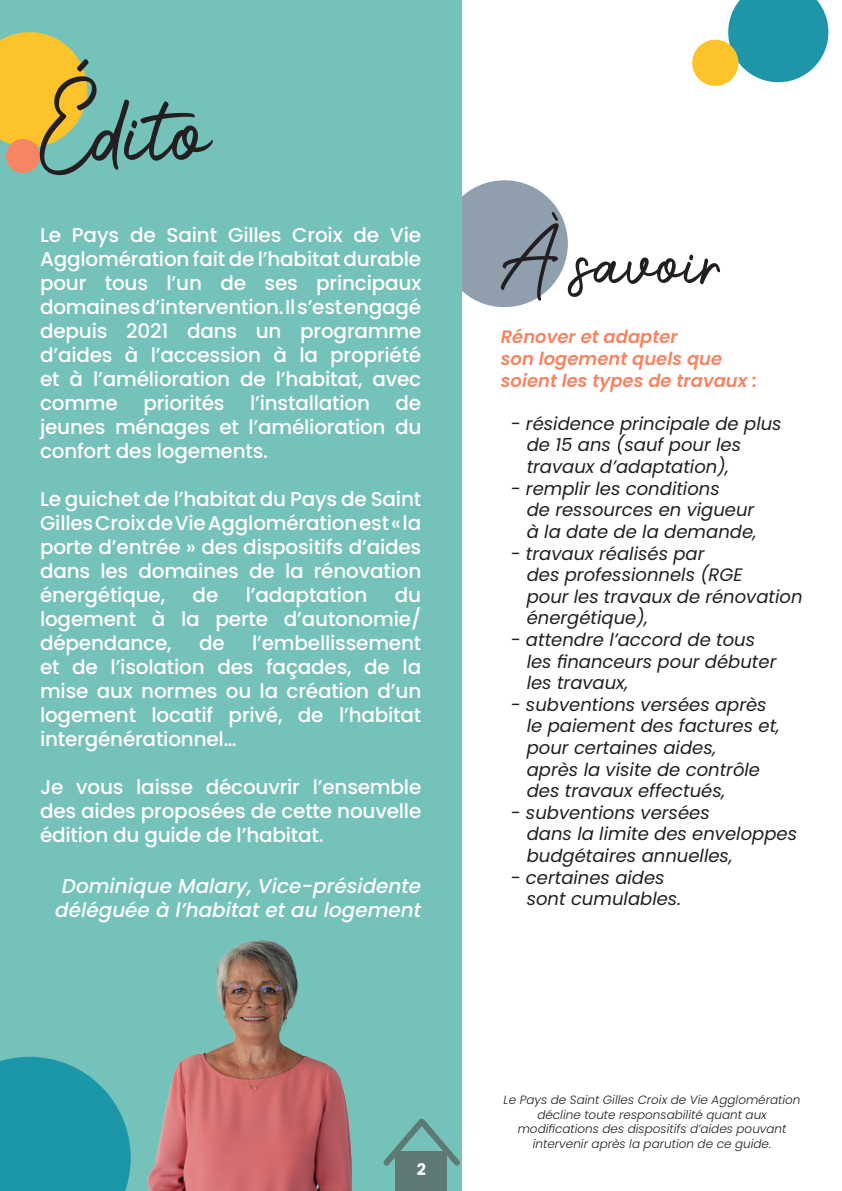
<style>
.page{position:relative;width:842px;height:1191px;background:#fff}
.page>*{position:absolute;margin:0;border:0;box-sizing:border-box;transform-origin:0 0}
.t1{font:105.6px "Photoshoot";color:#231f20}
.t2{font:76px "Photoshoot";color:#231f20}
.t3{font:500 20px/24px "Poppins";letter-spacing:-.01em;color:#fff;text-align:justify}
.t4{font:italic 500 20px "Poppins";color:#fff}
.t5{font:italic 18px/21.6px "Poppins";color:#231f20}
.t6{font:italic 600 18px "Poppins";color:#f58563}
.t7{font:700 16px "Poppins";color:#fff}
.t8{font:italic 300 12px/14.4px "Poppins";color:#231f20;text-align:center}
</style>
<div class="page">
<div style="left:441px;top:180px;width:127px;height:127px;background:#909fae;border-radius:50%"></div>
<svg style="left:728px;top:0;width:100px;height:82px;background:#3ba3b2"></svg>
<div style="left:692px;top:40px;width:46px;height:46px;background:#fdc32a;border-radius:50%"></div>
<div style="left:0;top:0;width:461px;height:1191px;background:#74c2b9"></div>
<svg style="left:0;top:32px;width:87px;height:115px;background:#e7c240"></svg>
<div style="left:396px;top:1151px;width:51px;height:40px;background:#5e7974"></div>
<svg style="left:383px;top:1113px;width:79px;height:58px"></svg>
<div style="left:6px;top:139px;width:34px;height:34px;background:#f58563;border-radius:50%"></div>
<svg style="left:0;top:1056px;width:131px;height:135px;background:#289cab"></svg>
<img style="left:147px;top:940px;width:206px;height:251px">
<p class="t1" style="left:40px;top:60px;width:172px">Édito</p>
<p class="t3" style="left:40px;top:223px;width:383px">Le Pays de Saint Gilles Croix de Vie Agglomération fait de l’habitat durable pour tous l’un de ses principaux domaines d’intervention. Il s’est engagé depuis 2021 dans un programme d’aides à l’accession à la propriété et à l’amélioration de l’habitat, avec comme</p>
<p class="t3" style="left:143px;top:391px;width:83px">priorités</p>
<p class="t3" style="left:250px;top:391px;width:122px">l’installation</p>
<p class="t3" style="left:40px;top:391px;width:383px;text-indent:356px">de jeunes ménages et l’amélioration du confort des logements.</p>
<p class="t3" style="left:40px;top:487px;width:383px">Le guichet de l’habitat du Pays de Saint Gilles Croix de Vie Agglomération est « la porte d’entrée » des dispositifs d’aides dans les domaines de la rénovation énergétique,</p>
<p class="t3" style="left:193px;top:583px;width:27px">de</p>
<p class="t3" style="left:246px;top:583px;width:123px">l’adaptation</p>
<p class="t3" style="left:40px;top:583px;width:383px;text-indent:355px">du logement à la perte d’autonomie/ dépendance,</p>
<p class="t3" style="left:40px;top:631px;width:383px;text-indent:212px">l’embellissement et de l’isolation des façades, de la mise aux normes ou la création d’un logement locatif privé, de l’habitat intergénérationnel…</p>
<p class="t3" style="left:40px;top:775px;width:383px">Je vous laisse découvrir l’ensemble des aides proposées de cette nouvelle édition du guide de l’habitat.</p>
<p class="t4" style="left:62px;top:874px;width:361px">Dominique Malary, Vice-présidente</p>
<p class="t4" style="left:55px;top:898px;width:368px">déléguée à l’habitat et au logement</p>
<p class="t3" style="left:199px;top:631px;width:27px">de</p>
<p class="t7" style="left:417px;top:1160px;width:11px">2</p>
<p class="t2" style="left:501px;top:211px;width:224px">À savoir</p>
<p class="t6" style="left:501px;top:327px;width:179px">Rénover et adapter</p>
<p class="t6" style="left:501px;top:348px;width:223px">son logement quels que</p>
<p class="t6" style="left:501px;top:370px;width:258px">soient les types de travaux :</p>
<p class="t5" style="left:527px;top:413px;width:256px;text-indent:-16px">- résidence principale de plus de 15 ans (sauf pour les travaux d’adaptation),</p>
<p class="t5" style="left:511px;top:478px;width:211px">- remplir les conditions</p>
<p class="t5" style="left:527px;top:499px;width:229px">de ressources en vigueur</p>
<p class="t5" style="left:527px;top:521px;width:232px">à la date de la demande,</p>
<p class="t5" style="left:511px;top:542px;width:195px">- travaux réalisés par</p>
<p class="t5" style="left:527px;top:564px;width:218px">des professionnels (RGE</p>
<p class="t5" style="left:527px;top:586px;width:277px">pour les travaux de rénovation énergétique),</p>
<p class="t5" style="left:511px;top:629px;width:246px">- attendre l’accord de tous</p>
<p class="t5" style="left:527px;top:650px;width:251px">les financeurs pour débuter les travaux,</p>
<p class="t5" style="left:527px;top:694px;width:255px;text-indent:-16px">- subventions versées après le paiement des factures et, pour certaines aides,</p>
<p class="t5" style="left:527px;top:758px;width:235px">après la visite de contrôle</p>
<p class="t5" style="left:527px;top:780px;width:200px">des travaux effectués,</p>
<p class="t5" style="left:511px;top:802px;width:201px">- subventions versées</p>
<p class="t5" style="left:527px;top:823px;width:272px">dans la limite des enveloppes budgétaires annuelles,</p>
<p class="t5" style="left:511px;top:866px;width:155px">- certaines aides</p>
<p class="t5" style="left:527px;top:888px;width:156px">sont cumulables.</p>
<p class="t8" style="left:504px;top:1093px;width:298px">Le Pays de Saint Gilles Croix de Vie Agglomération décline toute responsabilité quant aux</p>
<p class="t8" style="left:518px;top:1121px;width:270px">modifications des dispositifs d’aides pouvant intervenir après la parution de ce guide.</p>
</div>
